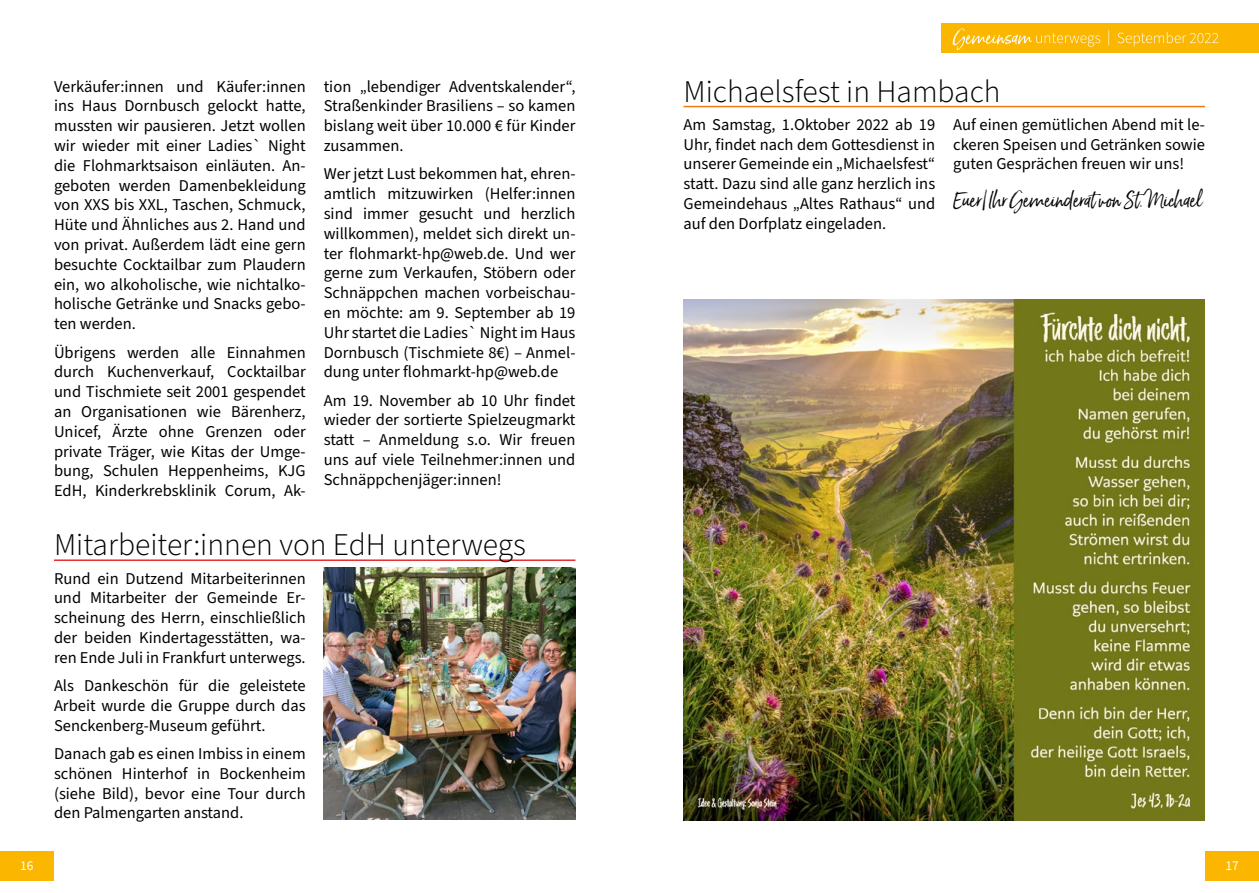
<style>
.page{position:relative;width:1259px;height:893px;background:#fff}
.page>*{position:absolute;margin:0;border:0;box-sizing:border-box;transform-origin:0 0}
.t1{font:300 31.5px "Source Sans 3";color:#000}
.t2{font:19.5px "Born Ready";letter-spacing:-.01em;color:#000}
.t3{font:16.5px/19.8px "Source Sans 3";color:#000;text-align:justify}
.t4{font:13.5px "Source Sans 3";color:#fff}
</style>
<div class="page">
<div style="left:941px;top:23px;width:318px;height:30px;background:#fbb700"></div>
<div style="left:1205px;top:851px;width:54px;height:30px;background:#fbb700"></div>
<div style="left:0;top:851px;width:54px;height:30px;background:#fbb700"></div>
<svg style="left:952px;top:28px;width:266px;height:22px"></svg>
<hr style="left:683px;top:106px;width:522px;height:1px;background:#ef7b0f">
<hr style="left:54px;top:559px;width:521px;height:2px;background:#e62e30">
<img style="left:324px;top:567px;width:251px;height:252px">
<img style="left:683px;top:300px;width:521px;height:521px">
<p class="t3" style="left:54px;top:77px;width:253px">Verkäufer:innen und Käufer:innen ins Haus Dornbusch gelockt hatte, mussten wir pausieren. Jetzt wollen wir wieder mit einer Ladies` Night die Flohmarktsaison einläuten. An&shy;geboten werden Damenbekleidung von XXS bis XXL, Taschen, Schmuck, Hüte und Ähnliches aus 2. Hand und von privat. Außerdem lädt eine gern besuchte Cocktailbar zum Plaudern ein, wo alkoholische, wie nichtalko&shy;holische Getränke und Snacks gebo&shy;ten werden.</p>
<p class="t3" style="left:54px;top:343px;width:253px">Übrigens werden alle Einnahmen durch Kuchenverkauf, Cocktailbar und Tischmiete seit 2001 gespendet an Organisationen wie Bärenherz, Unicef, Ärzte ohne Grenzen oder private Träger, wie Kitas der Umge&shy;bung, Schulen Heppenheims, KJG EdH, Kinderkrebsklinik Corum, Ak-</p>
<p class="t3" style="left:324px;top:77px;width:253px">tion „lebendiger Adventskalender“, Straßenkinder Brasiliens – so kamen bislang weit über 10.000 € für Kinder zusammen.</p>
<p class="t3" style="left:324px;top:164px;width:253px">Wer jetzt Lust bekommen hat, ehren&shy;amtlich mitzuwirken (Helfer:innen sind immer gesucht und herzlich willkommen), meldet sich direkt un&shy;ter flohmarkt-hp@web.de. Und wer gerne zum Verkaufen, Stöbern oder Schnäppchen machen vorbeischau&shy;en möchte: am 9. September ab 19<br>Uhr startet die Ladies` Night im Haus Dornbusch (Tischmiete 8€) – Anmel&shy;dung unter flohmarkt-hp@web.de</p>
<p class="t3" style="left:324px;top:391px;width:253px">Am 19. November ab 10 Uhr findet wieder der sortierte Spielzeugmarkt statt – Anmeldung s.o. Wir freuen uns auf viele Teilnehmer:innen und Schnäppchenjäger:innen!</p>
<h1 class="t1" style="left:54px;top:524px;width:473px">Mitarbeiter:innen von EdH unterwegs</h1>
<p class="t3" style="left:54px;top:569px;width:253px">Rund ein Dutzend Mitarbeiterinnen und Mitarbeiter der Gemeinde Er&shy;scheinung des Herrn, einschließlich der beiden Kindertagesstätten, wa&shy;ren Ende Juli in Frankfurt unterwegs.</p>
<p class="t3" style="left:54px;top:676px;width:253px">Als Dankeschön für die geleistete Arbeit wurde die Gruppe durch das Senckenberg-Museum geführt.</p>
<p class="t3" style="left:54px;top:744px;width:253px">Danach gab es einen Imbiss in einem schönen Hinterhof in Bockenheim (siehe Bild), bevor eine Tour durch den Palmengarten anstand.</p>
<h1 class="t1" style="left:683px;top:70px;width:318px">Michaelsfest in Hambach</h1>
<p class="t3" style="left:683px;top:115px;width:253px">Am Samstag, 1.Oktober 2022 ab 19<br>Uhr, findet nach dem Gottesdienst in unserer Gemeinde ein „Michaelsfest“ statt. Dazu sind alle ganz herzlich ins Gemeindehaus „Altes Rathaus“ und auf den Dorfplatz eingeladen.</p>
<p class="t3" style="left:953px;top:115px;width:253px">Auf einen gemütlichen Abend mit le&shy;ckeren Speisen und Getränken sowie guten Gesprächen freuen wir uns!</p>
<p class="t2" style="left:953px;top:187px;width:251px">Euer/Ihr Gemeinderat von St. Michael</p>
<p class="t4" style="left:20px;top:857px;width:15px">16</p>
<p class="t4" style="left:1225px;top:857px;width:15px">17</p>
</div>
